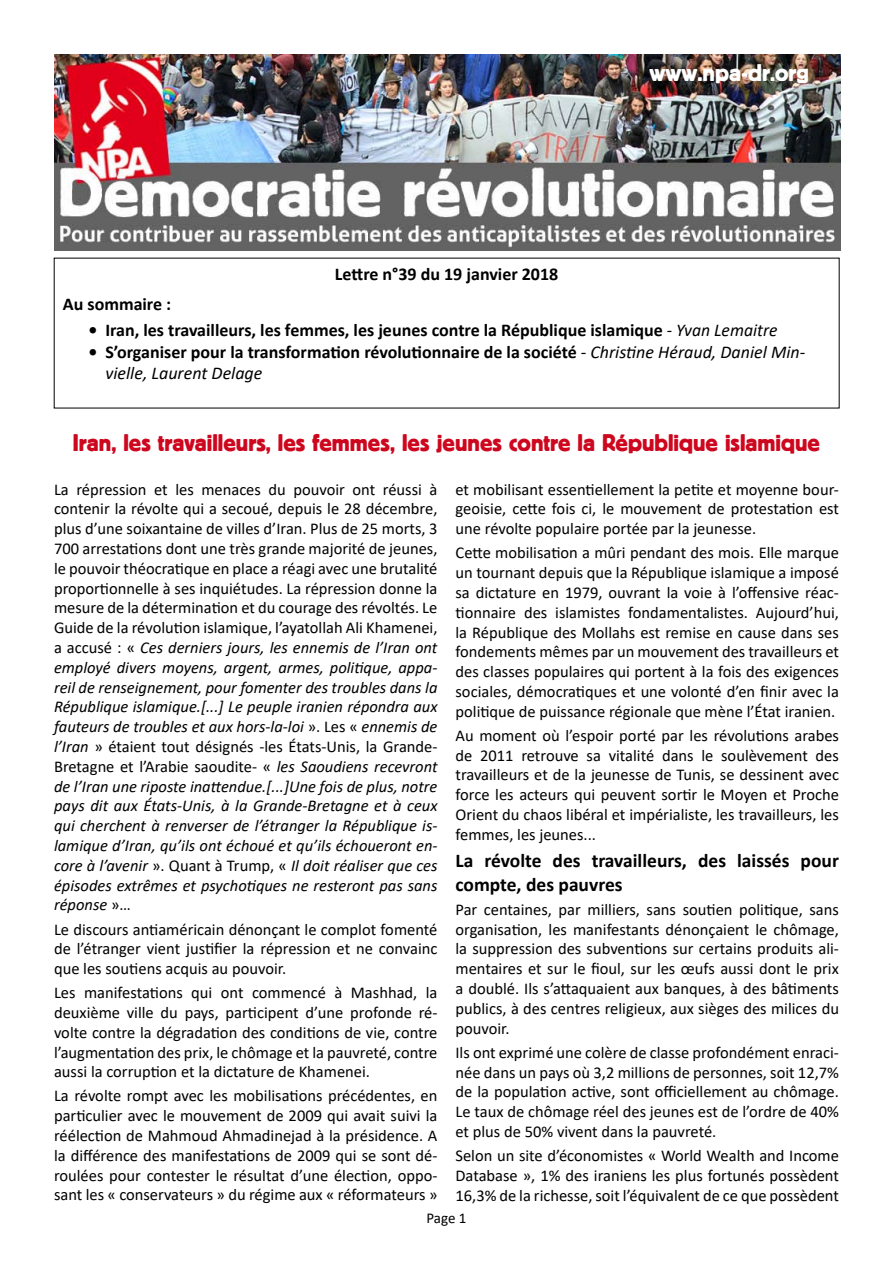
<style>
.page{position:relative;width:893px;height:1263px;background:#fff}
.page>*{position:absolute;margin:0;border:0;box-sizing:border-box;transform-origin:0 0}
.t1{font:24px "Block BE";color:#cd071e}
.t2{font:24px "Block BE";color:#fff}
.t3{font:700 19.5px/23.4px "Calibri";color:#000}
.t4{font:700 18px/21.6px "Calibri";color:#000}
.t5{font:16.5px/19.8px "Calibri";color:#000;text-align:justify}
.t6{font:italic 16.5px/19.8px "Calibri";color:#000;text-align:justify}
.t7{font:15px "Calibri";color:#000}
.s1{font-weight:400}
.s2{font-weight:400;font-style:italic}
.s3{font-style:normal}
</style>
<div class="page">
<img style="left:54px;top:54px;width:787px;height:197px">
<p class="t4" style="left:335px;top:263px;width:225px">Lettre n°39 du 19 janvier 2018</p>
<h1 class="t2" style="left:649px;top:59px;width:161px">www.npa-dr.org</h1>
<p class="t4" style="left:63px;top:293px;width:110px">Au sommaire :</p>
<p class="t4" style="left:88px;top:319px;width:691px">• Iran, les travailleurs, les femmes, les jeunes contre la République islamique <span class="s1">-</span> <span class="s2">Yvan Lemaitre</span></p>
<p class="t4" style="left:105px;top:341px;width:701px;text-indent:-17px">• S’organiser pour la transformation révolutionnaire de la société <span class="s2">- Christine Héraud, Daniel Min&shy;vielle, Laurent Delage</span></p>
<h1 class="t1" style="left:73px;top:430px;width:749px">Iran, les travailleurs, les femmes, les jeunes contre la République islamique</h1>
<p class="t6" style="left:54px;top:478px;width:385px"><span class="s3">La répression et les menaces du pouvoir ont réussi à contenir la révolte qui a secoué, depuis le 28 décembre, plus d’une soixantaine de villes d’Iran. Plus de 25 morts, 3<br>700 arrestations dont une très grande majorité de jeunes, le pouvoir théocratique en place a réagi avec une brutalité proportionnelle à ses inquiétudes. La répression donne la mesure de la détermination et du courage des révoltés. Le Guide de la révolution islamique, l’ayatollah Ali Khamenei, a accusé : «</span> Ces derniers jours, les ennemis de l’Iran ont employé divers moyens, argent, armes, politique, appa&shy;reil de renseignement, pour fomenter des troubles dans la République islamique.[...] Le peuple iranien répondra aux fauteurs de troubles et aux hors-la-loi <span class="s3">». Les «</span> ennemis de l’Iran <span class="s3">» étaient tout désignés -les États-Unis, la Grande-Bretagne et l’Arabie saoudite- «</span> les Saoudiens recevront de l’Iran une riposte inattendue.[...]Une fois de plus, notre pays dit aux États-Unis, à la Grande-Bretagne et à ceux qui cherchent à renverser de l’étranger la République is&shy;lamique d’Iran, qu’ils ont échoué et qu’ils échoueront en&shy;core à l’avenir <span class="s3">». Quant à Trump, «</span> Il doit réaliser que ces épisodes extrêmes et psychotiques ne resteront pas sans réponse <span class="s3">»…</span></p>
<p class="t5" style="left:54px;top:919px;width:385px">Le discours antiaméricain dénonçant le complot fomenté de l’étranger vient justifier la répression et ne convainc que les soutiens acquis au pouvoir.</p>
<p class="t5" style="left:54px;top:982px;width:385px">Les manifestations qui ont commencé à Mashhad, la deuxième ville du pays, participent d’une profonde ré&shy;volte contre la dégradation des conditions de vie, contre l’augmentation des prix, le chômage et la pauvreté, contre aussi la corruption et la dictature de Khamenei.</p>
<p class="t5" style="left:54px;top:1086px;width:385px">La révolte rompt avec les mobilisations précédentes, en particulier avec le mouvement de 2009 qui avait suivi la réélection de Mahmoud Ahmadinejad à la présidence. A la différence des manifestations de 2009 qui se sont dé&shy;roulées pour contester le résultat d’une élection, oppo&shy;sant les « conservateurs » du régime aux « réformateurs »</p>
<p class="t5" style="left:455px;top:479px;width:385px">et mobilisant essentiellement la petite et moyenne bour&shy;geoisie, cette fois ci, le mouvement de protestation est une révolte populaire portée par la jeunesse.</p>
<p class="t5" style="left:455px;top:542px;width:385px">Cette mobilisation a mûri pendant des mois. Elle marque un tournant depuis que la République islamique a imposé sa dictature en 1979, ouvrant la voie à l’offensive réac&shy;tionnaire des islamistes fondamentalistes. Aujourd’hui, la République des Mollahs est remise en cause dans ses fondements mêmes par un mouvement des travailleurs et des classes populaires qui portent à la fois des exigences sociales, démocratiques et une volonté d’en finir avec la politique de puissance régionale que mène l’État iranien.</p>
<p class="t5" style="left:455px;top:725px;width:385px">Au moment où l’espoir porté par les révolutions arabes de 2011 retrouve sa vitalité dans le soulèvement des travailleurs et de la jeunesse de Tunis, se dessinent avec force les acteurs qui peuvent sortir le Moyen et Proche Orient du chaos libéral et impérialiste, les travailleurs, les femmes, les jeunes...</p>
<p class="t3" style="left:455px;top:849px;width:385px">La révolte des travailleurs, des laissés pour compte, des pauvres</p>
<p class="t5" style="left:455px;top:899px;width:385px">Par centaines, par milliers, sans soutien politique, sans organisation, les manifestants dénonçaient le chômage, la suppression des subventions sur certains produits ali&shy;mentaires et sur le fioul, sur les œufs aussi dont le prix a doublé. Ils s’attaquaient aux banques, à des bâtiments publics, à des centres religieux, aux sièges des milices du pouvoir.</p>
<p class="t5" style="left:455px;top:1042px;width:385px">Ils ont exprimé une colère de classe profondément enraci&shy;née dans un pays où 3,2 millions de personnes, soit 12,7% de la population active, sont officiellement au chômage.<br>Le taux de chômage réel des jeunes est de l’ordre de 40% et plus de 50% vivent dans la pauvreté.</p>
<p class="t5" style="left:455px;top:1145px;width:385px">Selon un site d’économistes « World Wealth and Income Database », 1% des iraniens les plus fortunés possèdent 16,3% de la richesse, soit l’équivalent de ce que possèdent</p>
<p class="t7" style="left:426px;top:1208px;width:42px">Page 1</p>
</div>
